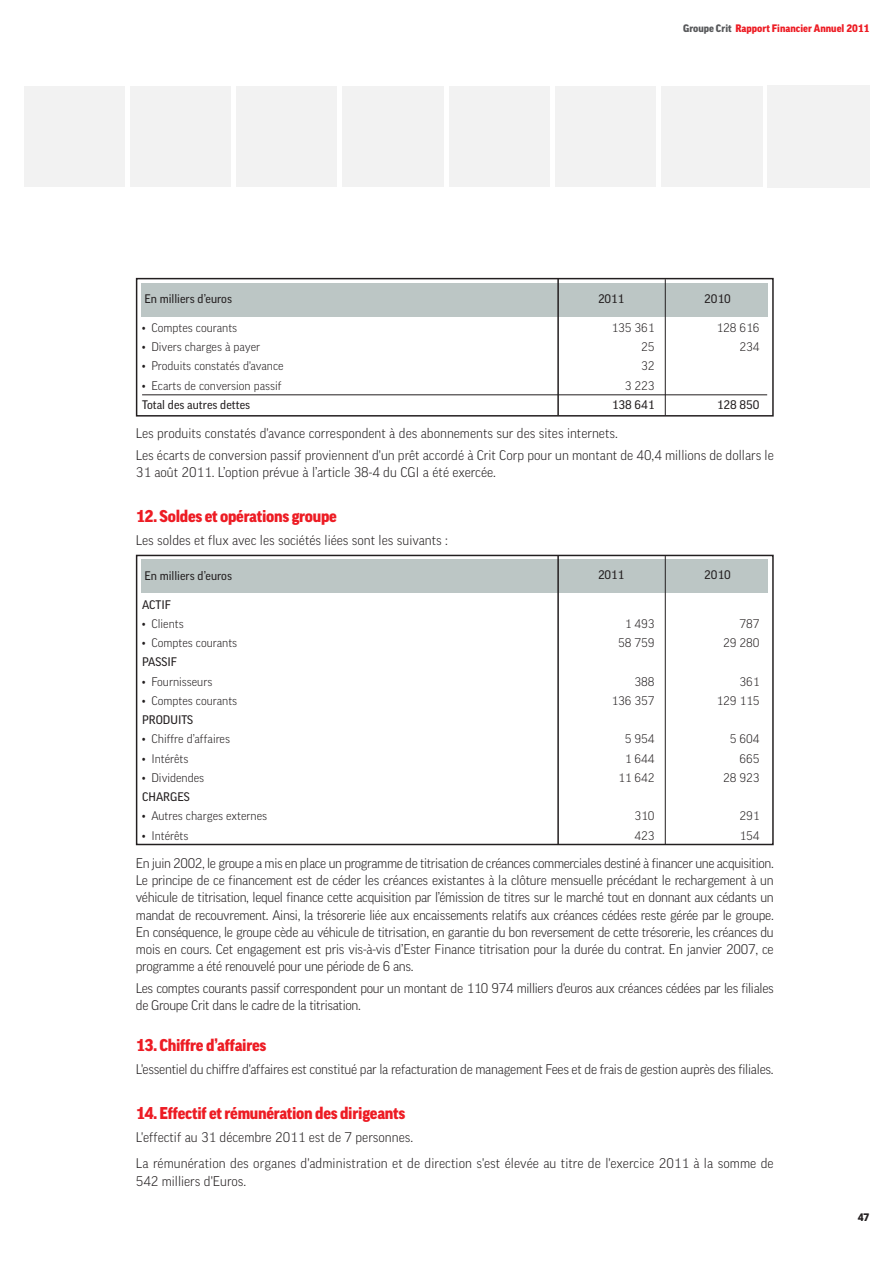
<style>
.page{position:relative;width:893px;height:1263px;background:#fff}
.page>*{position:absolute;margin:0;border:0;box-sizing:border-box;transform-origin:0 0}
.t1{font:900 16.5px "Good";letter-spacing:-.015em;color:#ed1c24}
.t2{font:300 13.5px/17.2px "Good";color:#231f20}
.t3{font:300 13.5px/17.2px "Good";letter-spacing:-.02em;color:#231f20}
.t4{font:300 12px "Good";color:#231f20}
.t5{font:12px "Good";color:#231f20}
.t6{font:900 10.5px "Good";color:#ed1c24}
.t7{font:900 10.5px "Good";color:#231f20}
.s1{color:#58595b}
</style>
<div class="page">
<div style="left:23px;top:86px;width:846px;height:103px;background:#f2f2f2"></div>
<hr style="left:23px;top:188px;width:846px;height:4px;background:#fff">
<hr style="left:232px;top:86px;width:4px;height:255px;background:#fff">
<hr style="left:338px;top:86px;width:4px;height:255px;background:#fff">
<hr style="left:444px;top:86px;width:4px;height:255px;background:#fff">
<div style="left:550px;top:86px;width:5px;height:255px;background:#fff"></div>
<hr style="left:657px;top:86px;width:4px;height:255px;background:#fff">
<hr style="left:763px;top:86px;width:4px;height:255px;background:#fff">
<hr style="left:125px;top:86px;width:4px;height:255px;background:#fff">
<svg style="left:136px;top:278px;width:638px;height:139px"></svg>
<div style="left:141px;top:283px;width:627px;height:33px;background:#bcc6c5"></div>
<hr style="left:142px;top:394px;width:625px;height:1px;background:#231f20">
<hr style="left:557px;top:279px;width:2px;height:136px;background:#231f20">
<hr style="left:665px;top:279px;width:1px;height:136px;background:#231f20">
<svg style="left:136px;top:555px;width:638px;height:290px"></svg>
<div style="left:141px;top:560px;width:627px;height:33px;background:#bcc6c5"></div>
<hr style="left:557px;top:555px;width:2px;height:289px;background:#231f20">
<hr style="left:665px;top:556px;width:1px;height:289px;background:#231f20">
<p class="t6" style="left:683px;top:25px;width:188px"><span class="s1">Groupe Crit</span> Rapport Financier Annuel 2011</p>
<p class="t5" style="left:144px;top:295px;width:89px">En milliers d’euros</p>
<p class="t5" style="left:598px;top:294px;width:28px">2011</p>
<p class="t5" style="left:704px;top:294px;width:28px">2010</p>
<p class="t4" style="left:142px;top:323px;width:97px">• Comptes courants</p>
<p class="t4" style="left:611px;top:323px;width:45px">135 361</p>
<p class="t4" style="left:716px;top:323px;width:45px">128 616</p>
<p class="t4" style="left:142px;top:342px;width:120px">• Divers charges à payer</p>
<p class="t4" style="left:641px;top:342px;width:15px">25</p>
<p class="t4" style="left:739px;top:342px;width:22px">234</p>
<p class="t4" style="left:142px;top:362px;width:143px">• Produits constatés d'avance</p>
<p class="t4" style="left:641px;top:362px;width:15px">32</p>
<p class="t4" style="left:142px;top:381px;width:141px">• Ecarts de conversion passif</p>
<p class="t4" style="left:625px;top:381px;width:31px">3 223</p>
<p class="t5" style="left:142px;top:400px;width:110px">Total des autres dettes</p>
<p class="t5" style="left:612px;top:400px;width:44px">138 641</p>
<p class="t5" style="left:717px;top:400px;width:44px">128 850</p>
<p class="t2" style="left:136px;top:424px;width:639px;line-height:21.5px">Les produits constatés d'avance correspondent à des abonnements sur des sites internets.<br>Les écarts de conversion passif proviennent d'un prêt accordé à Crit Corp pour un montant de 40,4 millions de dollars le</p>
<p class="t2" style="left:136px;top:465px;width:362px">31 août 2011. L’option prévue à l’article 38-4 du CGI a été exercée.</p>
<p class="t1" style="left:136px;top:511px;width:203px">12. Soldes et opérations groupe</p>
<p class="t2" style="left:136px;top:533px;width:314px">Les soldes et flux avec les sociétés liées sont les suivants :</p>
<p class="t5" style="left:144px;top:571px;width:89px">En milliers d’euros</p>
<p class="t5" style="left:598px;top:571px;width:28px">2011</p>
<p class="t5" style="left:704px;top:571px;width:28px">2010</p>
<p class="t5" style="left:142px;top:600px;width:31px">ACTIF</p>
<p class="t4" style="left:142px;top:619px;width:43px">• Clients</p>
<p class="t4" style="left:625px;top:619px;width:31px">1 493</p>
<p class="t4" style="left:740px;top:619px;width:22px">787</p>
<p class="t4" style="left:142px;top:639px;width:97px">• Comptes courants</p>
<p class="t4" style="left:618px;top:639px;width:38px">58 759</p>
<p class="t4" style="left:723px;top:639px;width:38px">29 280</p>
<p class="t5" style="left:142px;top:658px;width:37px">PASSIF</p>
<p class="t4" style="left:142px;top:677px;width:72px">• Fournisseurs</p>
<p class="t4" style="left:634px;top:677px;width:22px">388</p>
<p class="t4" style="left:739px;top:677px;width:22px">361</p>
<p class="t4" style="left:142px;top:696px;width:97px">• Comptes courants</p>
<p class="t4" style="left:611px;top:696px;width:45px">136 357</p>
<p class="t4" style="left:716px;top:696px;width:45px">129 115</p>
<p class="t5" style="left:142px;top:716px;width:53px">PRODUITS</p>
<p class="t4" style="left:142px;top:735px;width:89px">• Chiffre d’affaires</p>
<p class="t4" style="left:625px;top:735px;width:31px">5 954</p>
<p class="t4" style="left:730px;top:735px;width:31px">5 604</p>
<p class="t4" style="left:142px;top:754px;width:48px">• Intérêts</p>
<p class="t4" style="left:625px;top:754px;width:31px">1 644</p>
<p class="t4" style="left:740px;top:754px;width:22px">665</p>
<p class="t4" style="left:142px;top:773px;width:64px">• Dividendes</p>
<p class="t4" style="left:618px;top:773px;width:38px">11 642</p>
<p class="t4" style="left:723px;top:773px;width:38px">28 923</p>
<p class="t5" style="left:142px;top:793px;width:49px">CHARGES</p>
<p class="t4" style="left:142px;top:812px;width:126px">• Autres charges externes</p>
<p class="t4" style="left:634px;top:812px;width:22px">310</p>
<p class="t4" style="left:739px;top:812px;width:22px">291</p>
<p class="t4" style="left:142px;top:831px;width:48px">• Intérêts</p>
<p class="t4" style="left:634px;top:831px;width:22px">423</p>
<p class="t4" style="left:739px;top:831px;width:22px">154</p>
<p class="t2" style="left:136px;top:856px;width:639px;text-align:justify">En juin 2002, le groupe a mis en place un programme de titrisation de créances commerciales destiné à financer une acquisition.<br>Le principe de ce financement est de céder les créances existantes à la clôture mensuelle précédant le rechargement à un véhicule de titrisation, lequel finance cette acquisition par l’émission de titres sur le marché tout en donnant aux cédants un mandat de recouvrement. Ainsi, la trésorerie liée aux encaissements relatifs aux créances cédées reste gérée par le groupe.<br>En conséquence, le groupe cède au véhicule de titrisation, en garantie du bon reversement de cette trésorerie, les créances du mois en cours. Cet engagement est pris vis-à-vis d’Ester Finance titrisation pour la durée du contrat. En janvier 2007, ce programme a été renouvelé pour une période de 6 ans.</p>
<p class="t3" style="left:136px;top:981px;width:639px">Les comptes courants passif correspondent pour un montant de 110 974 milliers d'euros aux créances cédées par les filiales de Groupe Crit dans le cadre de la titrisation.</p>
<p class="t1" style="left:136px;top:1040px;width:132px">13. Chiffre d’affaires</p>
<p class="t2" style="left:136px;top:1062px;width:639px">L'essentiel du chiffre d'affaires est constitué par la refacturation de management Fees et de frais de gestion auprès des filiales.</p>
<p class="t1" style="left:136px;top:1108px;width:271px">14. Effectif et rémunération des dirigeants</p>
<p class="t2" style="left:136px;top:1125px;width:639px;line-height:26.5px">L'effectif au 31 décembre 2011 est de 7 personnes.<br>La rémunération des organes d'administration et de direction s'est élevée au titre de l'exercice 2011 à la somme de</p>
<p class="t2" style="left:136px;top:1174px;width:112px">542 milliers d'Euros.</p>
<p class="t7" style="left:858px;top:1213px;width:13px">47</p>
</div>
